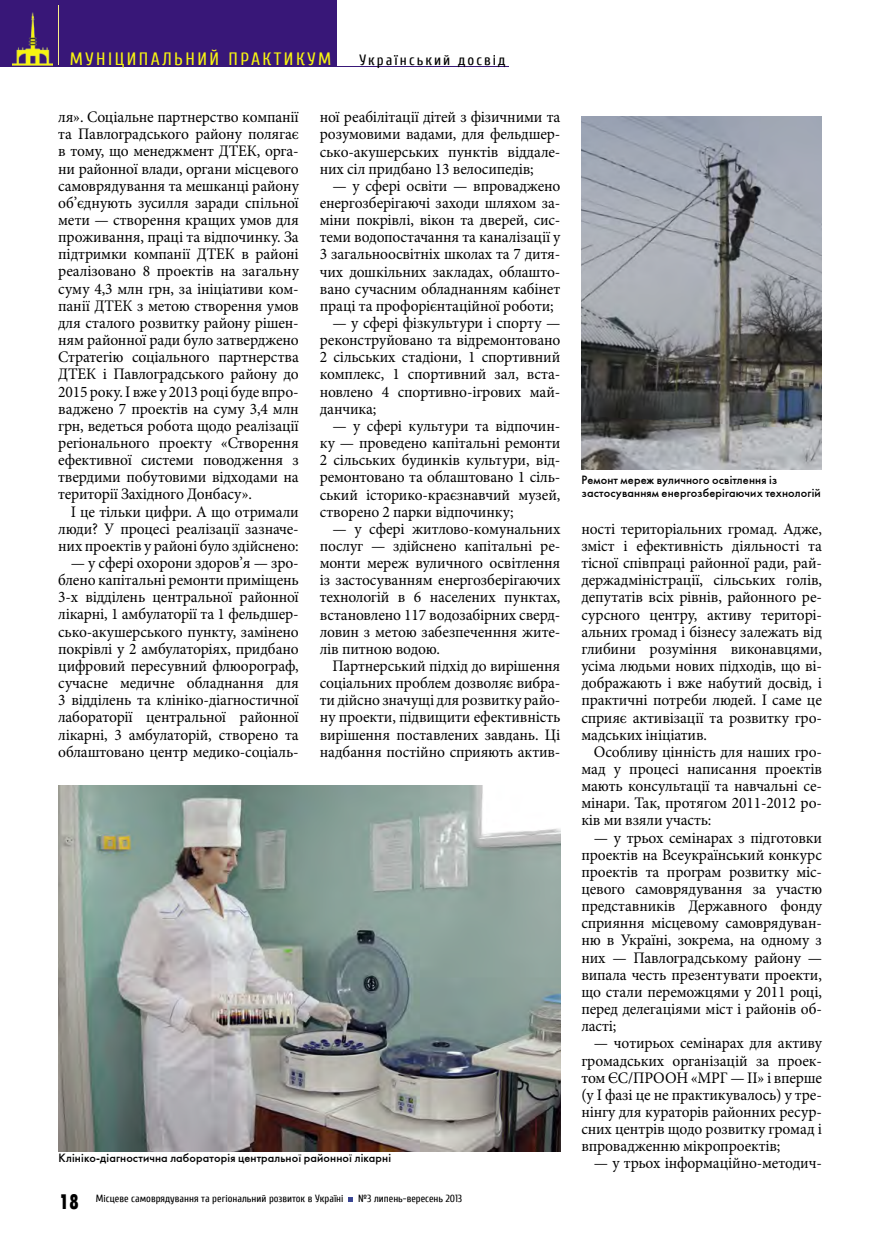
<style>
.page{position:relative;width:881px;height:1255px;background:#fff}
.page>*{position:absolute;margin:0;border:0;box-sizing:border-box;transform-origin:0 0}
.t1{font:20.85px "Futuris X Cond CTT";color:#000}
.t2{font:17.85px "Cuprum";letter-spacing:.14em;color:#f7f410}
.t3{font:16.05px/17.1px "Minion Pro";letter-spacing:-.01em;color:#000;text-align:justify;scale:.96 1}
.t4{font:14.85px "Cuprum";letter-spacing:.14em;color:#000}
.t5{font:11.85px/13.4px "Futuris C";letter-spacing:.01em;color:#000}
.t6{font:10.5px "Cuprum";color:#000}
</style>
<div class="page">
<div style="left:0;top:0;width:336px;height:67px;background:#381778"></div>
<hr style="left:58px;top:5px;width:1px;height:59px;background:#f9ef89">
<img style="left:12px;top:12px;width:40px;height:53px">
<svg style="left:348px;top:1197px;width:5px;height:4px"></svg>
<hr style="left:336px;top:67px;width:172px;height:1px;background:#381778">
<img style="left:58px;top:785px;width:502px;height:366px">
<img style="left:581px;top:116px;width:240px;height:353px">
<p class="t2" style="left:70px;top:49px;width:263px">МУНІЦИПАЛЬНИЙ ПРАКТИКУМ</p>
<p class="t4" style="left:359px;top:52px;width:148px">Український досвід</p>
<p class="t3" style="left:58px;top:108px;width:252px">ля». Соціальне партнерство компанії та Павлоградського району полягає в тому, що менеджмент ДТЕК, орга&shy;ни районної влади, органи місцевого самоврядування та мешканці району об’єднують зусилля заради спільної мети — створення кращих умов для проживання, праці та відпочинку. За підтримки компанії ДТЕК в районі реалізовано 8 проектів на загальну суму 4,3 млн грн, за ініціативи ком&shy;панії ДТЕК з метою створення умов для сталого розвитку району рішен&shy;ням районної ради було затверджено Стратегію соціального партнерства ДТЕК і Павлоградського району до 2015 року. І вже у 2013 році буде впро&shy;ваджено 7 проектів на суму 3,4 млн грн, ведеться робота щодо реалізації регіонального проекту «Створення ефективної системи поводження з твердими побутовими відходами на території Західного Донбасу».</p>
<p class="t3" style="left:58px;top:503px;width:252px;text-indent:13px">І це тільки цифри. А що отримали люди? У процесі реалізації зазначе&shy;них проектів у районі було здійснено:</p>
<p class="t3" style="left:58px;top:554px;width:252px;text-indent:13px">— у сфері охорони здоров’я — зро&shy;блено капітальні ремонти приміщень 3-х відділень центральної районної лікарні, 1 амбулаторії та 1 фельдшер&shy;сько-акушерського пункту, замінено покрівлі у 2 амбулаторіях, придбано цифровий пересувний флюорограф, сучасне медичне обладнання для 3 відділень та клініко-діагностичної лабораторії центральної районної лікарні, 3 амбулаторій, створено та облаштовано центр медико-соціаль-</p>
<p class="t3" style="left:319px;top:109px;width:252px">ної реабілітації дітей з фізичними та розумовими вадами, для фельдшер&shy;сько-акушерських пунктів віддале&shy;них сіл придбано 13 велосипедів;</p>
<p class="t3" style="left:319px;top:177px;width:252px;text-indent:13px">— у сфері освіти — впроваджено енергозберігаючі заходи шляхом за&shy;міни покрівлі, вікон та дверей, сис&shy;теми водопостачання та каналізації у 3 загальноосвітніх школах та 7 дитя&shy;чих дошкільних закладах, облашто&shy;вано сучасним обладнанням кабінет праці та профорієнтаційної роботи;</p>
<p class="t3" style="left:319px;top:314px;width:252px;text-indent:13px">— у сфері фізкультури і спорту — реконструйовано та відремонтовано 2 сільських стадіони, 1 спортивний комплекс, 1 спортивний зал, вста&shy;новлено 4 спортивно-ігрових май&shy;данчика;</p>
<p class="t3" style="left:319px;top:417px;width:252px;text-indent:13px">— у сфері культури та відпочин&shy;ку — проведено капітальні ремонти 2 сільських будинків культури, від&shy;ремонтовано та облаштовано 1 сіль&shy;ський історико-краєзнавчий музей, створено 2 парки відпочинку;</p>
<p class="t3" style="left:319px;top:520px;width:252px;text-indent:13px">— у сфері житлово-комунальних послуг — здійснено капітальні ре&shy;монти мереж вуличного освітлення із застосуванням енергозберігаючих технологій в 6 населених пунктах, встановлено 117 водозабірних сверд&shy;ловин з метою забезпеченння жите&shy;лів питною водою.</p>
<p class="t3" style="left:319px;top:657px;width:252px;text-indent:13px">Партнерський підхід до вирішення соціальних проблем дозволяє вибра&shy;ти дійсно значущі для розвитку райо&shy;ну проекти, підвищити ефективність вирішення поставлених завдань. Ці надбання постійно сприяють актив-</p>
<p class="t5" style="left:58px;top:1151px;width:334px">Клініко-діагностична лабораторія центральної районної лікарні</p>
<p class="t1" style="left:58px;top:1189px;width:22px">18</p>
<p class="t6" style="left:96px;top:1192px;width:249px">Місцеве самоврядування та регіональний розвиток в Україні</p>
<p class="t6" style="left:358px;top:1192px;width:105px">№3 липень-вересень 2013</p>
<p class="t5" style="left:581px;top:473px;width:241px">Ремонт мереж вуличного освітлення із застосуванням енергозберігаючих технологій</p>
<p class="t3" style="left:581px;top:520px;width:252px">ності територіальних громад. Адже, зміст і ефективність діяльності та тісної співпраці районної ради, рай&shy;держадміністрації, сільських голів, депутатів всіх рівнів, районного ре&shy;сурсного центру, активу територі&shy;альних громад і бізнесу залежать від глибини розуміння виконавцями, усіма людьми нових підходів, що ві&shy;дображають і вже набутий досвід, і практичні потреби людей. І саме це сприяє активізації та розвитку гро&shy;мадських ініціатив.</p>
<p class="t3" style="left:581px;top:743px;width:252px;text-indent:13px">Особливу цінність для наших гро&shy;мад у процесі написання проектів мають консультації та навчальні се&shy;мінари. Так, протягом 2011-2012 ро&shy;ків ми взяли участь:</p>
<p class="t3" style="left:581px;top:829px;width:252px;text-indent:13px">— у трьох семінарах з підготовки проектів на Всеукраїнський конкурс проектів та програм розвитку міс&shy;цевого самоврядування за участю представників Державного фонду сприяння місцевому самоврядуван&shy;ню в Україні, зокрема, на одному з них — Павлоградському району — випала честь презентувати проекти, що стали переможцями у 2011 році, перед делегаціями міст і районів об&shy;ласті;</p>
<p class="t3" style="left:581px;top:1034px;width:252px;text-indent:13px">— чотирьох семінарах для активу громадських організацій за проек&shy;том ЄС/ПРООН «МРГ — ІІ» і вперше (у І фазі це не практикувалось) у тре&shy;нінгу для кураторів районних ресур&shy;сних центрів щодо розвитку громад і впровадженню мікропроектів;</p>
<p class="t3" style="left:593px;top:1154px;width:239px">— у трьох інформаційно-методич-</p>
</div>
